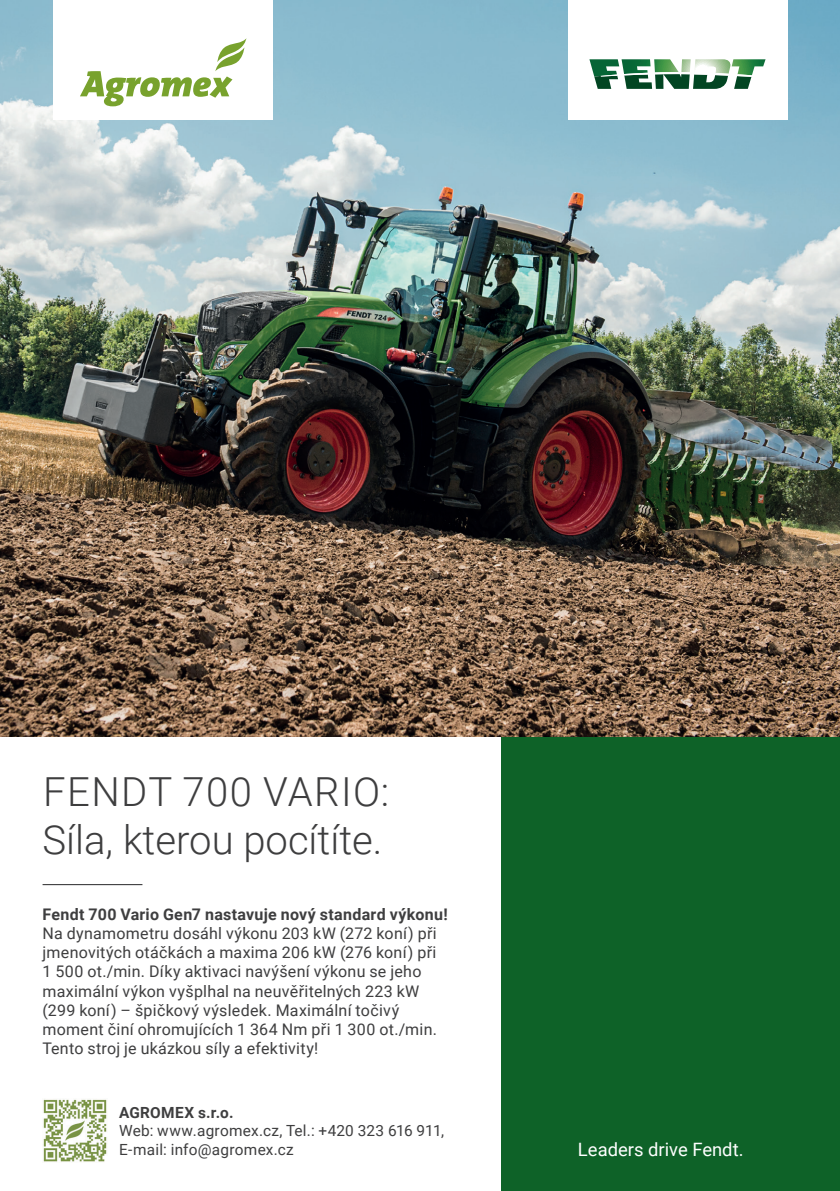
<style>
.page{position:relative;width:840px;height:1191px;background:#fff}
.page>*{position:absolute;margin:0;border:0;box-sizing:border-box;transform-origin:0 0}
.t1{font:300 40px/48px "Roboto";color:#3e3e3f}
.t2{font:18.4px "Roboto";color:#fff}
.t3{font:16px/19.2px "Roboto";letter-spacing:.015em;color:#3e3e3f}
.t4{font:15.4px/18.4px "Roboto";letter-spacing:.015em;color:#3e3e3f}
.s1{font-weight:700}
</style>
<div class="page">
<img style="left:0;top:0;width:839px;height:737px">
<div style="left:500px;top:737px;width:339px;height:454px;background:#0e6228"></div>
<hr style="left:43px;top:884px;width:99px;height:1px;background:#3e3e3f">
<img style="left:43px;top:1099px;width:64px;height:63px">
<div style="left:53px;top:0;width:220px;height:120px;background:#fff"></div>
<svg style="left:80px;top:39px;width:166px;height:67px"></svg>
<div style="left:567px;top:0;width:220px;height:120px;background:#fff"></div>
<svg style="left:589px;top:59px;width:176px;height:30px"></svg>
<hr style="left:714px;top:73px;width:14px;height:3px;background:#fff">
<p class="t1" style="left:43px;top:766px;width:348px">FENDT 700 VARIO:<br>Síla, kterou pocítíte.</p>
<p class="t3" style="left:43px;top:904px;width:406px"><span class="s1">Fendt 700 Vario Gen7 nastavuje nový standard výkonu!<br></span>Na dynamometru dosáhl výkonu 203 kW (272 koní) při jmenovitých otáčkách a maxima 206 kW (276 koní) při 1 500 ot./min. Díky aktivaci navýšení výkonu se jeho maximální výkon vyšplhal na neuvěřitelných 223 kW (299 koní) – špičkový výsledek. Maximální točivý moment činí ohromujících 1 364 Nm při 1 300 ot./min.<br>Tento stroj je ukázkou síly a efektivity!</p>
<p class="t4" style="left:119px;top:1102px;width:326px"><span class="s1">AGROMEX s.r.o.<br></span>Web: www.agromex.cz, Tel.: +420 323 616 911,<br>E-mail: info@agromex.cz</p>
<p class="t2" style="left:577px;top:1136px;width:167px">Leaders drive Fendt.</p>
</div>
